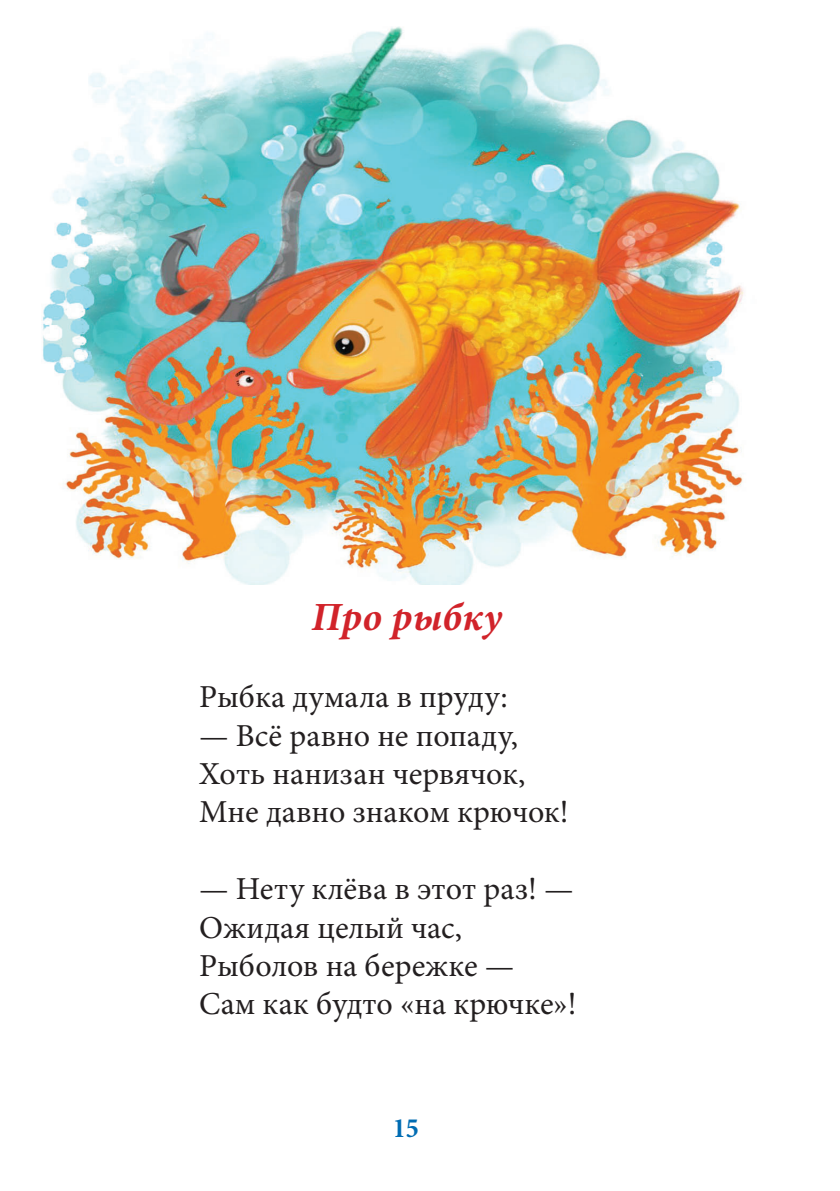
<style>
.page{position:relative;width:840px;height:1191px;background:#fff}
.page>*{position:absolute;margin:0;border:0;box-sizing:border-box;transform-origin:0 0}
.Подзаголовок_1{font:italic 700 40px "Minion Pro";letter-spacing:.01em;color:#d1232a}
.стихи{font:32px "Minion Pro";color:#231f20}
.t1{font:700 condensed 28px "Minion Pro";color:#006cb3}
</style>
<div class="page">
<img style="left:41px;top:26px;width:703px;height:558px">
<p class="Подзаголовок_1" style="left:311px;top:589px;width:192px">Про рыбку</p>
<p class="стихи" style="left:199px;top:675px;width:310px">Рыбка думала в пруду:</p>
<p class="стихи" style="left:199px;top:714px;width:320px">— Всё равно не попаду,</p>
<p class="стихи" style="left:199px;top:752px;width:328px">Хоть нанизан червячок,</p>
<p class="стихи" style="left:199px;top:790px;width:371px">Мне давно знаком крючок!</p>
<p class="стихи" style="left:199px;top:867px;width:376px">— Нету клёва в этот раз! —</p>
<p class="стихи" style="left:199px;top:906px;width:264px">Ожидая целый час,</p>
<p class="стихи" style="left:199px;top:944px;width:316px">Рыболов на бережке —</p>
<p class="стихи" style="left:199px;top:982px;width:379px">Сам как будто «на крючке»!</p>
<p class="t1" style="left:392px;top:1108px;width:28px">15</p>
</div>
